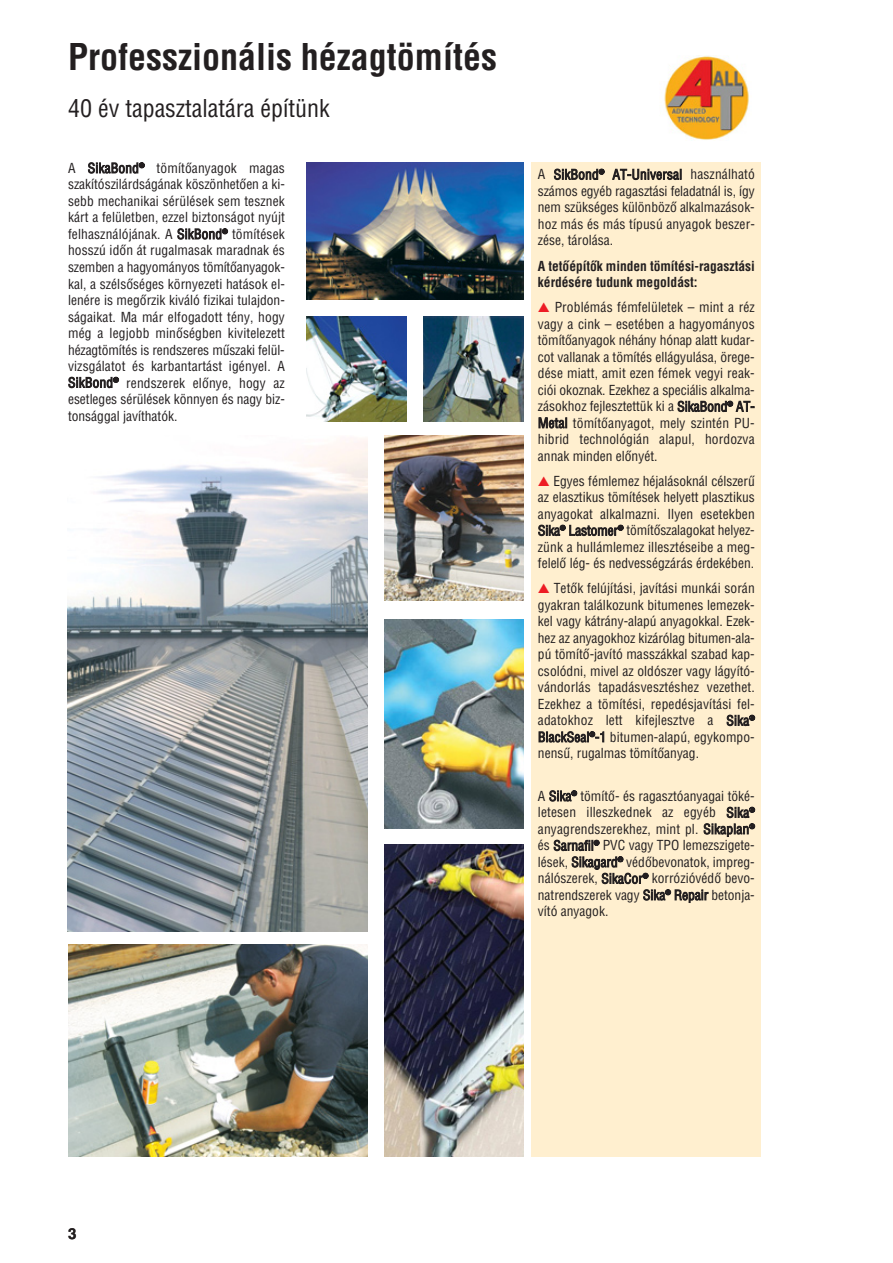
<style>
.page{position:relative;width:893px;height:1263px;background:#fff}
.page>*{position:absolute;margin:0;border:0;box-sizing:border-box;transform-origin:0 0}
.t1{font:700 condensed 36px "H Helvetica";color:#231f20}
.t2{font:condensed 24px "H Helvetica";color:#231f20}
.t3{font:700 15px "H Helvetica";color:#231f20}
.t4{font:condensed 13.5px/16.5px "H Helvetica";color:#231f20;text-align:justify}
.t5{font:700 condensed 13.5px/16.5px "H Helvetica";letter-spacing:-.005em;color:#231f20}
.s1{color:#ed1c24}
</style>
<div class="page">
<div style="left:531px;top:163px;width:230px;height:994px;background:#ffefcf"></div>
<img style="left:664px;top:56px;width:85px;height:84px">
<img style="left:68px;top:944px;width:300px;height:213px">
<img style="left:385px;top:844px;width:138px;height:313px">
<img style="left:306px;top:163px;width:217px;height:136px">
<img style="left:307px;top:317px;width:99px;height:105px">
<img style="left:423px;top:317px;width:100px;height:105px">
<img style="left:385px;top:435px;width:138px;height:165px">
<img style="left:385px;top:619px;width:138px;height:209px">
<img style="left:68px;top:439px;width:300px;height:492px">
<h1 class="t1" style="left:68px;top:43px;width:430px">Professzionális hézagtömítés</h1>
<h2 class="t2" style="left:68px;top:99px;width:263px">40 év tapasztalatára építünk</h2>
<p class="t4" style="left:68px;top:161px;width:218px">A SikaBond<sup>®</sup> tömítôanyagok magas szakítószilárdságának köszönhetôen a ki&shy;sebb mechanikai sérülések sem tesznek kárt a felületben, ezzel biztonságot nyújt felhasználójának. A SikBond<sup>®</sup> tömítések hosszú idôn át rugalmasak maradnak és szemben a hagyományos tömítôanyagok&shy;kal, a szélsôséges környezeti hatások el&shy;lenére is megôrzik kiváló fizikai tulajdon&shy;ságaikat. Ma már elfogadott tény, hogy még a legjobb minôségben kivitelezett hézagtömítés is rendszeres mûszaki felül&shy;vizsgálatot és karbantartást igényel. A SikBond<sup>®</sup> rendszerek elônye, hogy az esetleges sérülések könnyen és nagy biz&shy;tonsággal javíthatók.</p>
<p class="t4" style="left:538px;top:167px;width:218px">A SikBond<sup>®</sup> AT-Universal használható számos egyéb ragasztási feladatnál is, így nem szükséges különbözô alkalmazások&shy;hoz más és más típusú anyagok beszer&shy;zése, tárolása.</p>
<p class="t5" style="left:538px;top:259px;width:218px">A tetôépítôk minden tömítési-ragasztási kérdésére tudunk megoldást:</p>
<p class="t4" style="left:538px;top:300px;width:218px"><span class="s1">▲</span> Problémás fémfelületek – mint a réz vagy a cink – esetében a hagyományos tömítôanyagok néhány hónap alatt kudar&shy;cot vallanak a tömítés ellágyulása, örege&shy;dése miatt, amit ezen fémek vegyi reak&shy;ciói okoznak. Ezekhez a speciális alkalma&shy;zásokhoz fejlesztettük ki a SikaBond<sup>®</sup> AT-Metal tömítôanyagot, mely szintén PU&shy;hibrid technológián alapul, hordozva annak minden elônyét.</p>
<p class="t4" style="left:538px;top:474px;width:218px"><span class="s1">▲</span> Egyes fémlemez héjalásoknál célszerû az elasztikus tömítések helyett plasztikus anyagokat alkalmazni. Ilyen esetekben Sika<sup>®</sup> Lastomer<sup>®</sup> tömítôszalagokat helyez&shy;zünk a hullámlemez illesztéseibe a meg&shy;felelô lég- és nedvességzárás érdekében.</p>
<p class="t4" style="left:538px;top:581px;width:218px"><span class="s1">▲</span> Tetôk felújítási, javítási munkái során gyakran találkozunk bitumenes lemezek&shy;kel vagy kátrány-alapú anyagokkal. Ezek&shy;hez az anyagokhoz kizárólag bitumen-ala&shy;pú tömítô-javító masszákkal szabad kap&shy;csolódni, mivel az oldószer vagy lá gyí tó - vándorlás tapadásvesztéshez vezethet.<br>Ezekhez a tömítési, repedésjavítási fel&shy;adatokhoz lett kifejlesztve a Sika<sup>® </sup>BlackSeal<sup>®</sup>-1 bitumen-alapú, egykom po - nen sû, rugalmas tömítôanyag.</p>
<p class="t4" style="left:538px;top:789px;width:218px">A Sika<sup>®</sup> tömítô- és ragasztóanyagai töké&shy;letesen illeszkednek az egyéb Sika<sup>® </sup>anyagrendszerekhez, mint pl. Sikaplan<sup>® </sup>és Sarnafil<sup>®</sup> PVC vagy TPO lemezszigete&shy;lések, Sikagard<sup>®</sup> védôbevonatok, impreg&shy;nálószerek, SikaCor<sup>®</sup> korrózióvédô bevo&shy;natrendszerek vagy Sika<sup>®</sup> Repair betonja&shy;vító anyagok.</p>
<p class="t3" style="left:68px;top:1228px;width:10px">3</p>
</div>
